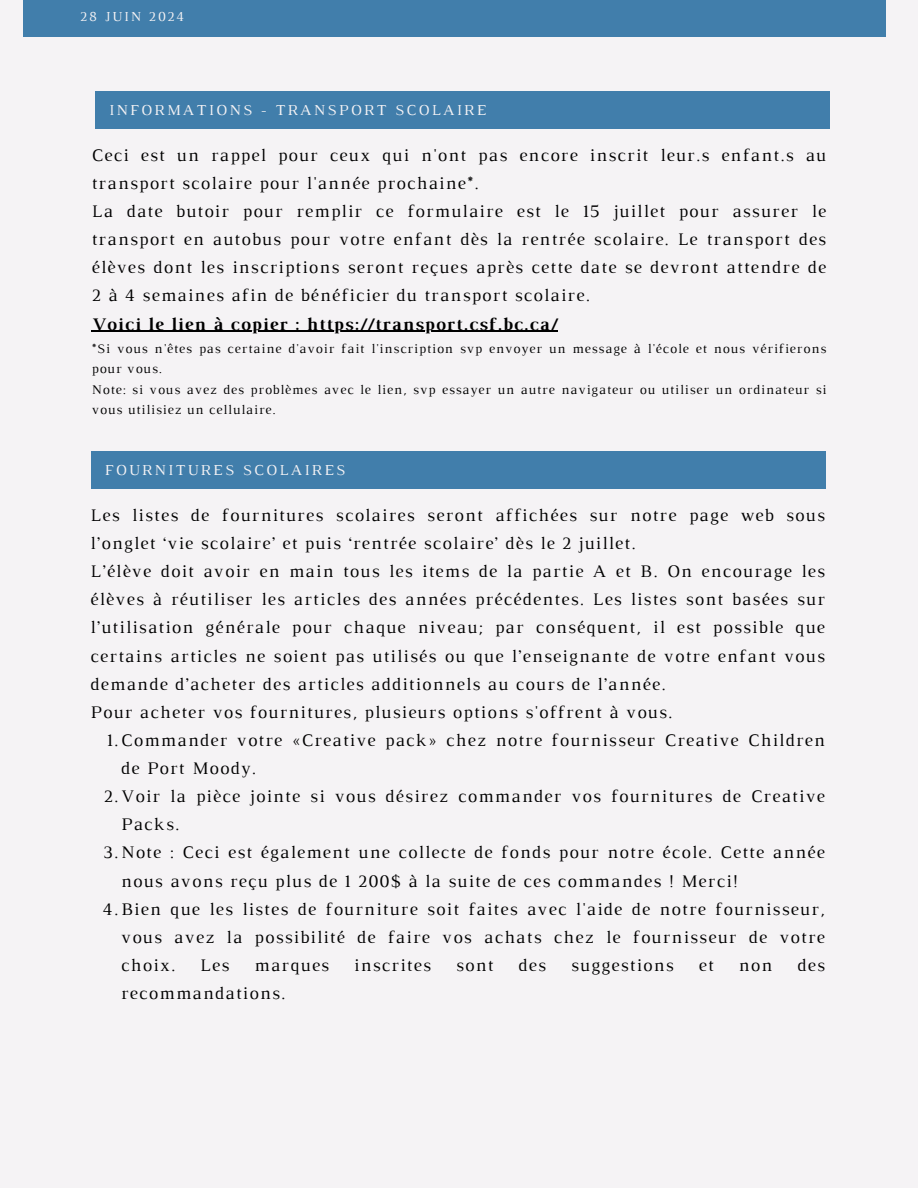
<style>
.page{position:relative;width:918px;height:1188px;background:#f5f3f5}
.page>*{position:absolute;margin:0;border:0;box-sizing:border-box;transform-origin:0 0}
.t1{font:18px/28.2px "Luthier";letter-spacing:.07em;color:#000}
.t2{font:700 18px "Luthier";letter-spacing:.07em;color:#000}
.t3{font:15.45px "Luthier";letter-spacing:.14em;color:#f5f3f5}
.t4{font:13.95px "Luthier";letter-spacing:.14em;color:#f5f3f5}
.t5{font:13.5px/20.2px "Luthier";letter-spacing:.07em;color:#000}
</style>
<div class="page">
<div style="left:24px;top:0;width:862px;height:37px;background:#417eab"></div>
<div style="left:95px;top:92px;width:735px;height:37px;background:#417eab"></div>
<hr style="left:92px;top:331px;width:466px;height:1px;background:#000">
<div style="left:91px;top:452px;width:735px;height:37px;background:#417eab"></div>
<p class="t4" style="left:80px;top:11px;width:106px">28 JUIN 2024</p>
<p class="t3" style="left:109px;top:104px;width:379px">INFORMATIONS - TRANSPORT SCOLAIRE</p>
<p class="t1" style="left:92px;top:142px;width:736px">Ceci est un rappel pour ceux qui n'ont pas encore inscrit leur.s enfant.s au transport scolaire pour l'année prochaine*.<br>La date butoir pour remplir ce formulaire est le 15 juillet pour assurer le transport en autobus pour votre enfant dès la rentrée scolaire. Le transport des élèves dont les inscriptions seront reçues après cette date se devront attendre de 2 à 4 semaines afin de bénéficier du transport scolaire.</p>
<p class="t2" style="left:92px;top:317px;width:466px">Voici le lien à copier : https://transport.csf.bc.ca/</p>
<p class="t5" style="left:92px;top:340px;width:736px">*Si vous n'êtes pas certaine d'avoir fait l'inscription svp envoyer un message à l'école et nous vérifierons pour vous.<br>Note: si vous avez des problèmes avec le lien, svp essayer un autre navigateur ou utiliser un ordinateur si vous utilisiez un cellulaire.</p>
<p class="t3" style="left:105px;top:464px;width:242px">FOURNITURES SCOLAIRES</p>
<p class="t1" style="left:91px;top:502px;width:736px">Les listes de fournitures scolaires seront affichées sur notre page web sous l’onglet ‘vie scolaire’ et puis ‘rentrée scolaire’ dès le 2 juillet.<br>L’élève doit avoir en main tous les items de la partie A et B. On encourage les élèves à réutiliser les articles des années précédentes. Les listes sont basées sur l’utilisation générale pour chaque niveau; par conséquent, il est possible que certains articles ne soient pas utilisés ou que l’enseignante de votre enfant vous demande d’acheter des articles additionnels au cours de l’année.<br>Pour acheter vos fournitures, plusieurs options s'offrent à vous.</p>
<p class="t1" style="left:107px;top:727px;width:720px">1.Commander votre «Creative pack» chez notre fournisseur Creative Children</p>
<p class="t1" style="left:121px;top:755px;width:136px">de Port Moody.</p>
<p class="t1" style="left:104px;top:784px;width:723px">2.Voir la pièce jointe si vous désirez commander vos fournitures de Creative</p>
<p class="t1" style="left:121px;top:812px;width:60px">Packs.</p>
<p class="t1" style="left:103px;top:840px;width:723px">3.Note : Ceci est également une collecte de fonds pour notre école. Cette année</p>
<p class="t1" style="left:121px;top:868px;width:618px">nous avons reçu plus de 1 200$ à la suite de ces commandes ! Merci!</p>
<p class="t1" style="left:103px;top:896px;width:724px">4.Bien que les listes de fourniture soit faites avec l'aide de notre fournisseur,</p>
<p class="t1" style="left:121px;top:924px;width:705px">vous avez la possibilité de faire vos achats chez le fournisseur de votre</p>
<p class="t1" style="left:121px;top:952px;width:56px">choix.</p>
<p class="t1" style="left:200px;top:952px;width:31px">Les</p>
<p class="t1" style="left:254px;top:952px;width:76px">marques</p>
<p class="t1" style="left:354px;top:952px;width:78px">inscrites</p>
<p class="t1" style="left:456px;top:952px;width:39px">sont</p>
<p class="t1" style="left:519px;top:952px;width:29px">des</p>
<p class="t1" style="left:571px;top:952px;width:104px">suggestions</p>
<p class="t1" style="left:699px;top:952px;width:16px">et</p>
<p class="t1" style="left:739px;top:952px;width:35px">non</p>
<p class="t1" style="left:797px;top:952px;width:29px">des</p>
<p class="t1" style="left:121px;top:980px;width:166px">recommandations.</p>
</div>
